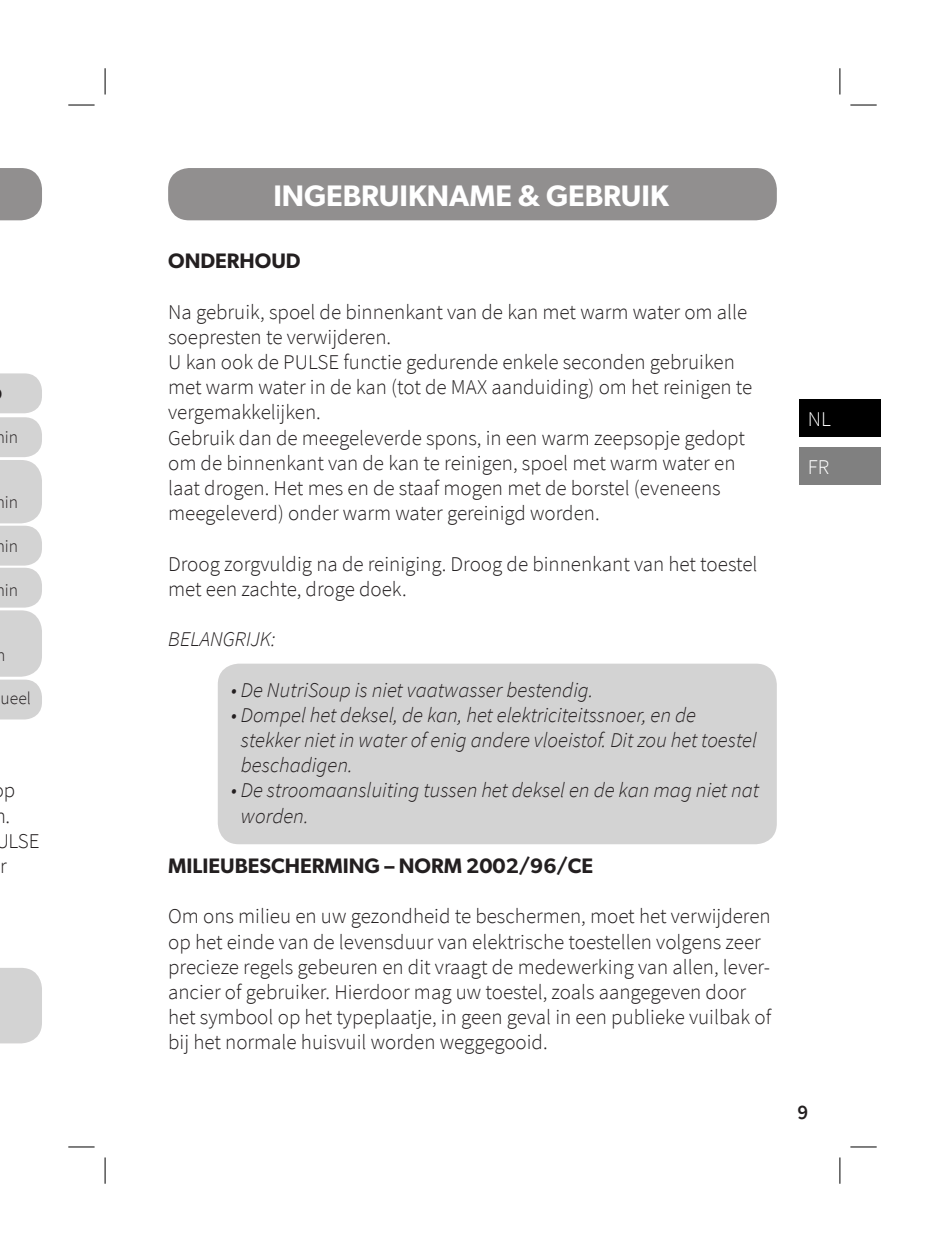
<style>
.page{position:relative;width:945px;height:1252px;background:#fff}
.page>*{position:absolute;margin:0;border:0;box-sizing:border-box;transform-origin:0 0}
.t1{font:600 29.75px "Gibson";color:#fff}
.t2{font:300 21px/25.2px "Source Sans Pro";color:#231f20}
.t3{font:italic 300 21px/25.2px "Source Sans Pro";color:#231f20}
.t4{font:600 21px "Gibson";color:#231f20}
.t5{font:300 21px "Source Sans Pro";color:#fff}
.t6{font:600 21px "Source Sans Pro";color:#231f20}
.t7{font:300 17.5px "Source Sans Pro";color:#231f20}
</style>
<div class="page">
<div style="left:798px;top:399px;width:82px;height:38px;background:#000"></div>
<div style="left:798px;top:447px;width:82px;height:38px;background:#808080"></div>
<div style="left:168px;top:168px;width:608px;height:52px;background:#918f8f;border-radius:21px"></div>
<svg style="left:0;top:168px;width:42px;height:52px;background:#999797"></svg>
<div style="left:218px;top:663px;width:558px;height:181px;background:#d3d3d3;border-radius:21px"></div>
<svg style="left:0;top:373px;width:42px;height:346px;background:#d7d7d7"></svg>
<div style="left:0;top:968px;width:42px;height:75px;background:#d3d3d3"></div>
<svg style="left:68px;top:105px;width:26px;height:1px"></svg>
<svg style="left:850px;top:105px;width:26px;height:1px"></svg>
<svg style="left:68px;top:1146px;width:26px;height:1px"></svg>
<svg style="left:850px;top:1146px;width:26px;height:1px"></svg>
<svg style="left:105px;top:68px;width:1px;height:27px"></svg>
<svg style="left:105px;top:1157px;width:1px;height:26px"></svg>
<svg style="left:839px;top:68px;width:1px;height:27px"></svg>
<svg style="left:839px;top:1157px;width:1px;height:26px"></svg>
<p class="t7" style="left:5px;top:427px;width:15px">in</p>
<p class="t7" style="left:5px;top:492px;width:15px">in</p>
<p class="t7" style="left:5px;top:535px;width:15px">in</p>
<p class="t7" style="left:5px;top:579px;width:15px">in</p>
<p class="t7" style="left:-3px;top:644px;width:11px">n</p>
<p class="t7" style="left:1px;top:688px;width:32px">ueel</p>
<p class="t2" style="left:-6px;top:778px;width:47px;text-indent:9px">p<br>n.<br>ULSE r</p>
<h1 class="t1" style="left:273px;top:178px;width:397px">INGEBRUIKNAME &amp; GEBRUIK</h1>
<p class="t4" style="left:168px;top:248px;width:134px">ONDERHOUD</p>
<p class="t2" style="left:168px;top:299px;width:585px">Na gebruik, spoel de binnenkant van de kan met warm water om alle soepresten te verwijderen.<br>U kan ook de PULSE functie gedurende enkele seconden gebruiken met warm water in de kan (tot de MAX aanduiding) om het reinigen te vergemakkelijken.<br>Gebruik dan de meegeleverde spons, in een warm zeepsopje gedopt om de binnenkant van de kan te reinigen, spoel met warm water en laat drogen. Het mes en de staaf mogen met de borstel (eveneens meegeleverd) onder warm water gereinigd worden.</p>
<p class="t2" style="left:168px;top:551px;width:590px">Droog zorgvuldig na de reiniging. Droog de binnenkant van het toestel met een zachte, droge doek.</p>
<p class="t3" style="left:168px;top:626px;width:109px">BELANGRIJK:</p>
<p class="t3" style="left:231px;top:677px;width:363px">• De NutriSoup is niet vaatwasser bestendig.</p>
<p class="t3" style="left:241px;top:702px;width:517px;text-indent:-10px">• Dompel het deksel, de kan, het elektriciteitssnoer, en de stekker niet in water of enig andere vloeistof. Dit zou het toestel beschadigen.</p>
<p class="t3" style="left:241px;top:778px;width:519px;text-indent:-10px">• De stroomaansluiting tussen het deksel en de kan mag niet nat worden.</p>
<p class="t4" style="left:168px;top:853px;width:426px">MILIEUBESCHERMING – NORM 2002/96/CE</p>
<p class="t2" style="left:168px;top:904px;width:604px">Om ons milieu en uw gezondheid te beschermen, moet het verwijderen op het einde van de levensduur van elektrische toestellen volgens zeer precieze regels gebeuren en dit vraagt de medewerking van allen, lever&shy;ancier of gebruiker. Hierdoor mag uw toestel, zoals aangegeven door het symbool op het typeplaatje, in geen geval in een publieke vuilbak of bij het normale huisvuil worden weggegooid.</p>
<p class="t5" style="left:807px;top:406px;width:25px">NL</p>
<p class="t5" style="left:807px;top:454px;width:23px">FR</p>
<p class="t6" style="left:797px;top:1098px;width:12px">9</p>
</div>
